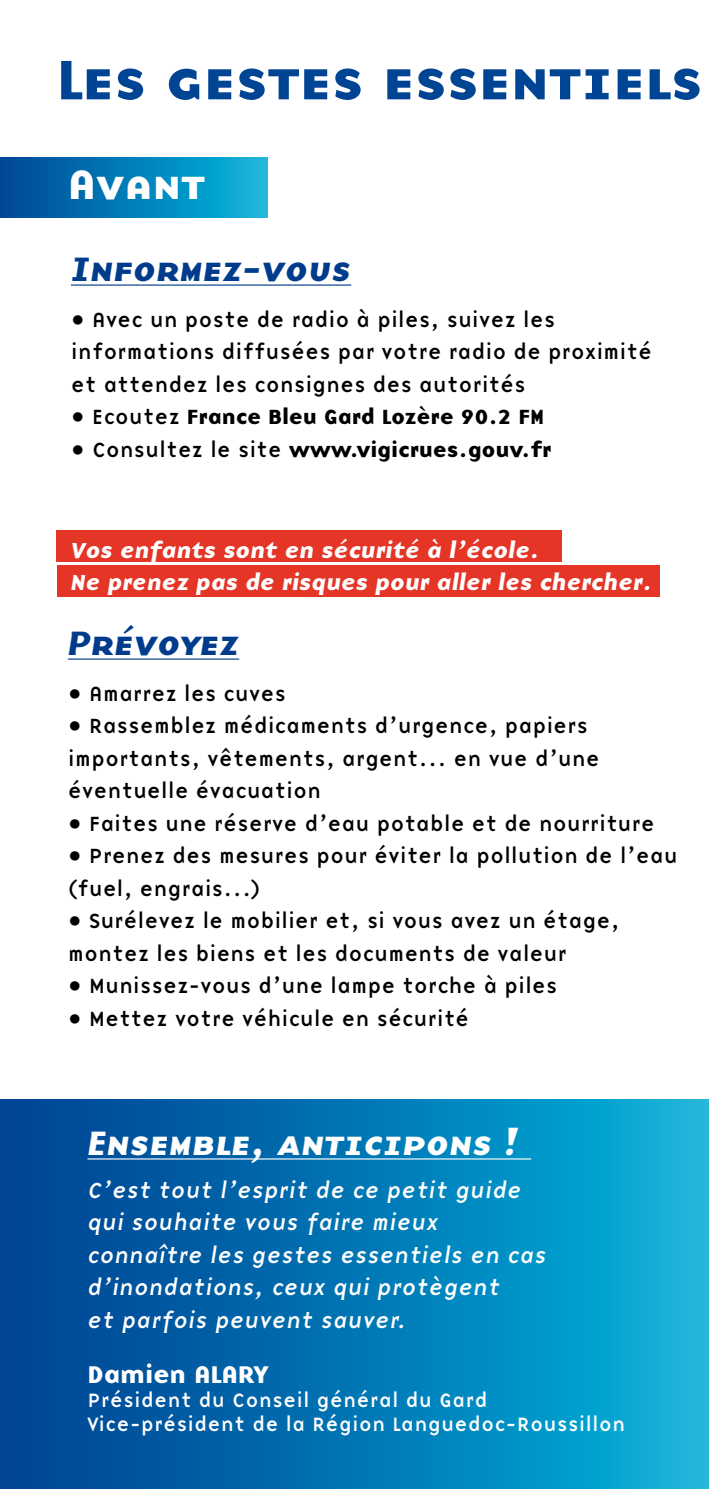
<style>
.page{position:relative;width:709px;height:1489px;background:#fff}
.page>*{position:absolute;margin:0;border:0;box-sizing:border-box;transform-origin:0 0}
.t1{font:57.5px "Base Nine SCB";color:#004494}
.t2{font:42.5px "Base Nine SCB";color:#fff}
.t3{font:35px "Base Nine SCBI";color:#003c8b}
.t4{font:35px "Base Nine SCBI";color:#fff}
.t5{font:25px "Base Nine B";letter-spacing:-.01em;color:#fff}
.t6{font:22.5px/32.5px "Base Nine I";letter-spacing:-.01em;color:#fff}
.t7{font:22.5px/32.5px "Base Nine BI";letter-spacing:-.01em;color:#fff}
.t8{font:21.25px/32.5px "Base Nine";letter-spacing:-.01em;color:#000}
.t9{font:21.25px "Base Nine B";letter-spacing:-.01em;color:#000}
.t10{font:20px/24px "Base Nine";color:#fff}
.s1{font-family:"Base Nine"}
</style>
<div class="page">
<svg style="left:0;top:1099px;width:709px;height:389px;background:#0378b5"></svg>
<svg style="left:0;top:157px;width:268px;height:60px;background:#047fb9"></svg>
<div style="left:57px;top:531px;width:505px;height:31px;background:#e53527"></div>
<div style="left:57px;top:565px;width:602px;height:31px;background:#e53527"></div>
<hr style="left:87px;top:1158px;width:444px;height:1px;background:#fff">
<hr style="left:71px;top:284px;width:280px;height:2px;background:#003c8b">
<hr style="left:68px;top:658px;width:171px;height:1px;background:#003c8b">
<h1 class="t1" style="left:57px;top:40px;width:647px">Les gestes essentiels</h1>
<h2 class="t2" style="left:68px;top:155px;width:139px">Avant</h2>
<h3 class="t3" style="left:71px;top:245px;width:282px">Informez-vous</h3>
<p class="t8" style="left:71px;top:303px;width:583px">• Avec un poste de radio à piles, suivez les informations diffusées par votre radio de proximité et attendez les consignes des autorités</p>
<p class="t9" style="left:71px;top:402px;width:475px"><span class="s1">• Ecoutez</span> France Bleu Gard Lozère 90.2 FM</p>
<p class="t9" style="left:71px;top:434px;width:482px"><span class="s1">• Consultez le site</span> www.vigicrues.gouv.fr</p>
<p class="t7" style="left:71px;top:534px;width:583px">Vos enfants sont en sécurité à l’école.<br>Ne prenez pas de risques pour aller les chercher.</p>
<h3 class="t3" style="left:68px;top:618px;width:173px">Prévoyez</h3>
<p class="t8" style="left:68px;top:677px;width:220px">• Amarrez les cuves</p>
<p class="t8" style="left:68px;top:709px;width:533px">• Rassemblez médicaments d’urgence, papiers importants, vêtements, argent… en vue d’une éventuelle évacuation</p>
<p class="t8" style="left:68px;top:807px;width:588px">• Faites une réserve d’eau potable et de nourriture</p>
<p class="t8" style="left:68px;top:839px;width:611px">• Prenez des mesures pour éviter la pollution de l’eau (fuel, engrais…)</p>
<p class="t8" style="left:68px;top:904px;width:553px">• Surélevez le mobilier et, si vous avez un étage, montez les biens et les documents de valeur</p>
<p class="t8" style="left:68px;top:969px;width:491px">• Munissez-vous d’une lampe torche à piles</p>
<p class="t8" style="left:68px;top:1002px;width:403px">• Mettez votre véhicule en sécurité</p>
<h3 class="t4" style="left:87px;top:1118px;width:433px">Ensemble, anticipons !</h3>
<p class="t6" style="left:87px;top:1173px;width:461px">C’est tout l’esprit de ce petit guide qui souhaite vous faire mieux connaître les gestes essentiels en cas d’inondations, ceux qui protègent<br>et parfois peuvent sauver.</p>
<p class="t5" style="left:87px;top:1356px;width:182px">Damien ALARY</p>
<p class="t10" style="left:87px;top:1387px;width:539px">Président du Conseil général du Gard<br>Vice-président de la Région Languedoc-Roussillon</p>
</div>
